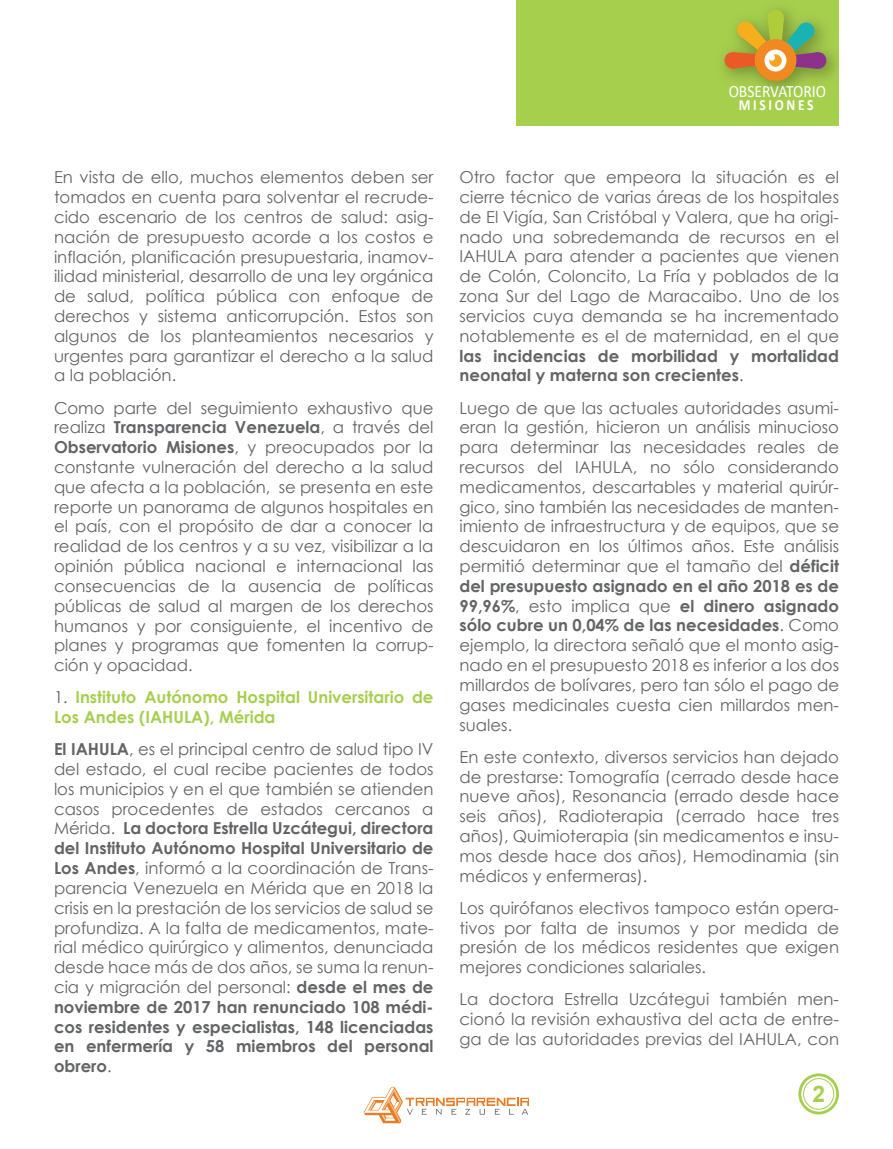
<style>
.page{position:relative;width:893px;height:1149px;background:#fff}
.page>*{position:absolute;margin:0;border:0;box-sizing:border-box;transform-origin:0 0}
.t1{font:700 22.8px "Arial";color:#a7cf4e}
.t2{font:17.4px "Calibri";color:#fff;scale:.89 1}
.t3{font:16.5px/19.8px "Century Gothic";color:#636466;text-align:justify}
.t4{font:700 16.5px/19.8px "Century Gothic";color:#636466}
.t5{font:700 16.5px/19.8px "Century Gothic";color:#a7cf4e}
.t6{font:700 15.45px "Calibri";letter-spacing:.2em;color:#fff;scale:.87 1}
.s1{font-weight:700}
.s2{font-weight:400;color:#636466}
.s3{font-weight:400}
</style>
<div class="page">
<div style="left:517px;top:0;width:322px;height:125px;background:#a7cf4e"></div>
<svg style="left:724px;top:9px;width:103px;height:74px"></svg>
<div style="left:755px;top:39px;width:41px;height:42px;background:#f18922;border-radius:50%"></div>
<div style="left:764px;top:49px;width:22px;height:22px;background:#fff;border-radius:50%"></div>
<div style="left:769px;top:54px;width:13px;height:13px;background:#f6a41f;border-radius:50%"></div>
<div style="left:769px;top:54px;width:6px;height:7px;background:#fff;border-radius:50%"></div>
<svg style="left:800px;top:1074px;width:37px;height:38px"></svg>
<div style="left:798px;top:1072px;width:41px;height:42px;border:3px solid #a7cf4e;border-radius:50%"></div>
<div style="left:803px;top:1077px;width:31px;height:32px;border:1px solid #a7cf4e;border-radius:50%"></div>
<svg style="left:364px;top:1086px;width:165px;height:37px"></svg>
<p class="t3" style="left:54px;top:167px;width:381px">En vista de ello, muchos elementos deben ser tomados en cuenta para solventar el recrude&shy;cido escenario de los centros de salud: asig&shy;nación de presupuesto acorde a los costos e inflación, planificación presupuestaria, inamov&shy;ilidad ministerial, desarrollo de una ley orgánica de salud, política pública con enfoque de derechos y sistema anticorrupción. Estos son algunos de los planteamientos necesarios y urgentes para garantizar el derecho a la salud a la población.</p>
<p class="t3" style="left:54px;top:397px;width:381px">Como parte del seguimiento exhaustivo que realiza <span class="s1">Transparencia Venezuela</span>, a través del <span class="s1">Observatorio Misiones</span>, y preocupados por la constante vulneración del derecho a la salud que afecta a la población, se presenta en este reporte un panorama de algunos hospitales en el país, con el propósito de dar a conocer la realidad de los centros y a su vez, visibilizar a la opinión pública nacional e internacional las consecuencias de la ausencia de políticas públicas de salud al margen de los derechos humanos y por consiguiente, el incentivo de planes y programas que fomenten la corrup&shy;ción y opacidad.</p>
<p class="t5" style="left:54px;top:686px;width:381px"><span class="s2">1.</span> Instituto Autónomo Hospital Universitario de<br>Los Andes (IAHULA), Mérida</p>
<p class="t3" style="left:54px;top:738px;width:381px"><span class="s1">El IAHULA</span>, es el principal centro de salud tipo IV del estado, el cual recibe pacientes de todos los municipios y en el que también se atienden casos procedentes de estados cercanos a Mérida. <span class="s1">La doctora Estrella Uzcátegui, directora del Instituto Autónomo Hospital Universitario de Los Andes</span>, informó a la coordinación de Trans&shy;parencia Venezuela en Mérida que en 2018 la crisis en la prestación de los servicios de salud se profundiza. A la falta de medicamentos, mate&shy;rial médico quirúrgico y alimentos, denunciada desde hace más de dos años, se suma la renun&shy;cia y migración del personal: <span class="s1">desde el mes de noviembre de 2017 han renunciado 108 médi&shy;cos residentes y especialistas, 148 licenciadas en enfermería y 58 miembros del personal obrero</span>.</p>
<p class="t2" style="left:729px;top:79px;width:111px">OBSERVATORIO</p>
<p class="t6" style="left:739px;top:94px;width:88px">MISIONES</p>
<p class="t3" style="left:459px;top:167px;width:381px">Otro factor que empeora la situación es el cierre técnico de varias áreas de los hospitales de El Vigía, San Cristóbal y Valera, que ha origi&shy;nado una sobredemanda de recursos en el IAHULA para atender a pacientes que vienen de Colón, Coloncito, La Fría y poblados de la zona Sur del Lago de Maracaibo. Uno de los servicios cuya demanda se ha incrementado notablemente es el de maternidad, en el que</p>
<p class="t4" style="left:459px;top:345px;width:381px">las incidencias de morbilidad y mortalidad neonatal y materna son crecientes<span class="s3">.</span></p>
<p class="t3" style="left:459px;top:397px;width:381px">Luego de que las actuales autoridades asumi&shy;eran la gestión, hicieron un análisis minucioso para determinar las necesidades reales de recursos del IAHULA, no sólo considerando medicamentos, descartables y material quirúr&shy;gico, sino también las necesidades de manten&shy;imiento de infraestructura y de equipos, que se descuidaron en los últimos años. Este análisis permitió determinar que el tamaño del <span class="s1">déficit del presupuesto asignado en el año 2018 es de 99,96%</span>, esto implica que <span class="s1">el dinero asignado sólo cubre un 0,04% de las necesidades</span>. Como ejemplo, la directora señaló que el monto asig&shy;nado en el presupuesto 2018 es inferior a los dos millardos de bolívares, pero tan sólo el pago de gases medicinales cuesta cien millardos men&shy;suales.</p>
<p class="t3" style="left:459px;top:746px;width:381px">En este contexto, diversos servicios han dejado de prestarse: Tomografía (cerrado desde hace nueve años), Resonancia (errado desde hace seis años), Radioterapia (cerrado hace tres años), Quimioterapia (sin medicamentos e insu&shy;mos desde hace dos años), Hemodinamia (sin médicos y enfermeras).</p>
<p class="t3" style="left:459px;top:897px;width:381px">Los quirófanos electivos tampoco están opera&shy;tivos por falta de insumos y por medida de presión de los médicos residentes que exigen mejores condiciones salariales.</p>
<p class="t3" style="left:459px;top:988px;width:381px">La doctora Estrella Uzcátegui también men&shy;cionó la revisión exhaustiva del acta de entre&shy;ga de las autoridades previas del IAHULA, con</p>
<h1 class="t1" style="left:812px;top:1077px;width:14px">2</h1>
</div>
